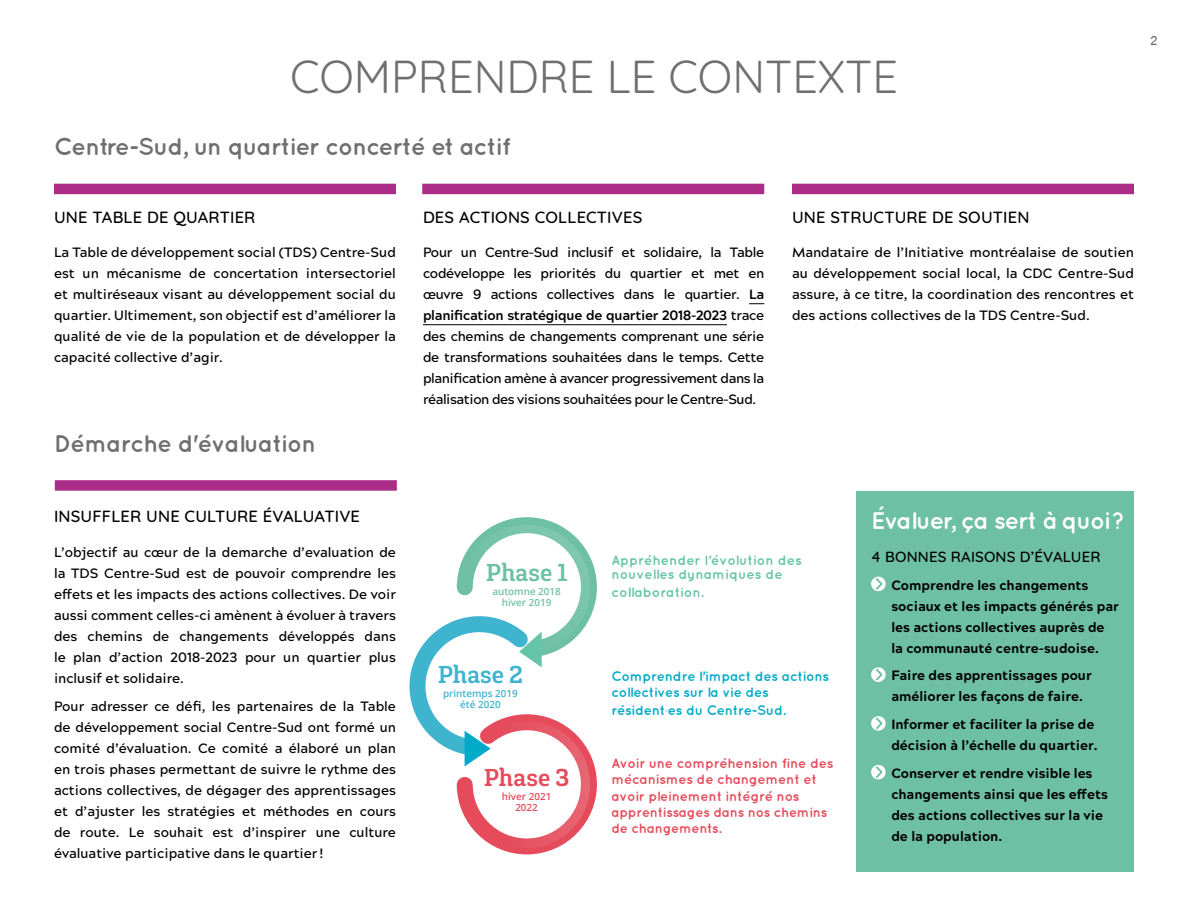
<style>
.page{position:relative;width:1188px;height:918px;background:#fff}
.page>*{position:absolute;margin:0;border:0;box-sizing:border-box;transform-origin:0 0}
.t1{font:45px "Quicksand";color:#706f6f}
.t2{font:700 24.3px "Gaspo Slab";color:#6ec0a5}
.t3{font:700 24.3px "Gaspo Slab";color:#3fb4ce}
.t4{font:700 24.3px "Gaspo Slab";color:#e54b5b}
.t5{font:700 24px "Quicksand";letter-spacing:-.03em;color:#706f6f}
.t6{font:700 24px "Quicksand";letter-spacing:-.04em;color:#fff}
.t7{font:500 16.5px "Quicksand";letter-spacing:.01em;color:#000}
.t8{font:500 15px "Quicksand";letter-spacing:.01em;color:#000}
.t9{font:700 13.65px/16px "Quicksand";letter-spacing:-.02em;color:#e54b5b}
.t10{font:700 13.65px/16px "Quicksand";letter-spacing:-.02em;color:#00aac8}
.t11{font:700 13.65px/14.2px "Quicksand";color:#65c4a7}
.t12{font:500 13.5px/21px "Acherus Grotesque";color:#000;text-align:justify}
.t13{font:800 13.5px/21px "Acherus Grotesque";color:#000}
.t14{font:13.5px "Nimbus San";color:#706f6f}
.t15{font:600 9.9px/10.6px "Open Sans";color:#6ec0a5;text-align:center}
.t16{font:600 9.9px/10.6px "Open Sans";color:#3fb4ce;text-align:center}
.t17{font:600 9.9px/10.6px "Open Sans";color:#e54b5b;text-align:center}
.s1{font-weight:700}
.s2{font-weight:400}
</style>
<div class="page">
<div style="left:857px;top:491px;width:277px;height:381px;background:#6ec0a5"></div>
<svg style="left:871px;top:577px;width:15px;height:14px"></svg>
<svg style="left:871px;top:667px;width:15px;height:15px"></svg>
<svg style="left:871px;top:716px;width:15px;height:15px"></svg>
<svg style="left:871px;top:765px;width:15px;height:14px"></svg>
<svg style="left:749px;top:303px;width:15px;height:1px"></svg>
<hr style="left:423px;top:324px;width:304px;height:1px;background:#000">
<div style="left:54px;top:184px;width:342px;height:10px;background:#ab2d88"></div>
<div style="left:422px;top:184px;width:342px;height:10px;background:#ab2d88"></div>
<div style="left:792px;top:184px;width:342px;height:10px;background:#ab2d88"></div>
<svg style="left:409px;top:517px;width:188px;height:338px"></svg>
<svg style="left:463px;top:525px;width:127px;height:127px"></svg>
<svg style="left:463px;top:721px;width:127px;height:127px"></svg>
<div style="left:55px;top:480px;width:342px;height:11px;background:#ab2d88"></div>
<h1 class="t1" style="left:290px;top:42px;width:609px">COMPRENDRE LE CONTEXTE</h1>
<h3 class="t5" style="left:54px;top:132px;width:458px">Centre-Sud, un quartier concerté et actif</h3>
<p class="t14" style="left:1150px;top:33px;width:9px">2</p>
<p class="t7" style="left:54px;top:204px;width:203px">UNE TABLE DE QUARTIER</p>
<p class="t12" style="left:54px;top:241px;width:344px">La Table de développement social (TDS) Centre-Sud est un mécanisme de concertation intersectoriel et multiréseaux visant au développement social du quartier. Ultimement, son objectif est d’améliorer la qualité de vie de la population et de développer la capacité collective d’agir.</p>
<h3 class="t5" style="left:54px;top:429px;width:264px">Démarche d'évaluation</h3>
<p class="t7" style="left:423px;top:204px;width:221px">DES ACTIONS COLLECTIVES</p>
<p class="t12" style="left:423px;top:241px;width:343px">Pour un Centre-Sud inclusif et solidaire, la Table codéveloppe les priorités du quartier et met en œuvre 9 actions collectives dans le quartier. <span class="s1">La planification stratégique de quartier 2018-2023</span> trace des chemins de changements comprenant une série de transformations souhaitées dans le temps. Cette planification amène à avancer progressivement dans la réalisation des visions souhaitées pour le Centre-Sud.</p>
<p class="t7" style="left:792px;top:204px;width:239px">UNE STRUCTURE DE SOUTIEN</p>
<p class="t12" style="left:792px;top:241px;width:344px">Mandataire de l’Initiative montréalaise de soutien au développement social local, la CDC Centre-Sud assure, à ce titre, la coordination des rencontres et des actions collectives de la TDS Centre-Sud.</p>
<p class="t7" style="left:54px;top:503px;width:308px">INSUFFLER UNE CULTURE ÉVALUATIVE</p>
<p class="t12" style="left:54px;top:541px;width:344px">L’objectif au cœur de la demarche d’evaluation de la TDS Centre-Sud est de pouvoir comprendre les effets et les impacts des actions collectives. De voir aussi comment celles-ci amènent à évoluer à travers des chemins de changements développés dans le plan d’action 2018-2023 pour un quartier plus inclusif et solidaire.</p>
<p class="t12" style="left:54px;top:695px;width:344px">Pour adresser ce défi, les partenaires de la Table de développement social Centre-Sud ont formé un comité d’évaluation. Ce comité a élaboré un plan en trois phases permettant de suivre le rythme des actions collectives, de dégager des apprentissages et d’ajuster les stratégies et méthodes en cours de route. Le souhait est d’inspirer une culture évaluative participative dans le quartier !</p>
<h2 class="t2" style="left:486px;top:556px;width:83px">Phase 1</h2>
<p class="t15" style="left:492px;top:586px;width:70px">automne 2018 hiver 2019</p>
<h2 class="t3" style="left:438px;top:659px;width:87px">Phase 2</h2>
<p class="t16" style="left:443px;top:688px;width:76px">printemps 2019 été 2020</p>
<h2 class="t4" style="left:484px;top:762px;width:87px">Phase 3</h2>
<p class="t17" style="left:502px;top:791px;width:51px">hiver 2021<br>2022</p>
<p class="t11" style="left:611px;top:553px;width:192px">Appréhender l’évolution des nouvelles dynamiques de</p>
<p class="t11" style="left:611px;top:585px;width:94px">collaboration.</p>
<p class="t10" style="left:611px;top:667px;width:219px">Comprendre l’impact des actions collectives sur la vie des</p>
<p class="t10" style="left:611px;top:701px;width:176px">résident<span class="s2">·</span>es du Centre-Sud.</p>
<p class="t9" style="left:611px;top:755px;width:224px">Avoir une compréhension fine des mécanismes de changement et avoir pleinement intégré nos apprentissages dans nos chemins de changements.</p>
<h3 class="t6" style="left:871px;top:506px;width:255px">Évaluer, ça sert à quoi?</h3>
<p class="t8" style="left:871px;top:544px;width:231px">4 BONNES RAISONS D’ÉVALUER</p>
<p class="t13" style="left:891px;top:574px;width:229px">Comprendre les changements sociaux et les impacts générés par les actions collectives auprès de la communauté centre-sudoise.</p>
<p class="t13" style="left:891px;top:664px;width:202px">Faire des apprentissages pour améliorer les façons de faire.</p>
<p class="t13" style="left:891px;top:713px;width:208px">Informer et faciliter la prise de décision à l’échelle du quartier.</p>
<p class="t13" style="left:891px;top:762px;width:218px">Conserver et rendre visible les changements ainsi que les effets des actions collectives sur la vie de la population.</p>
</div>
